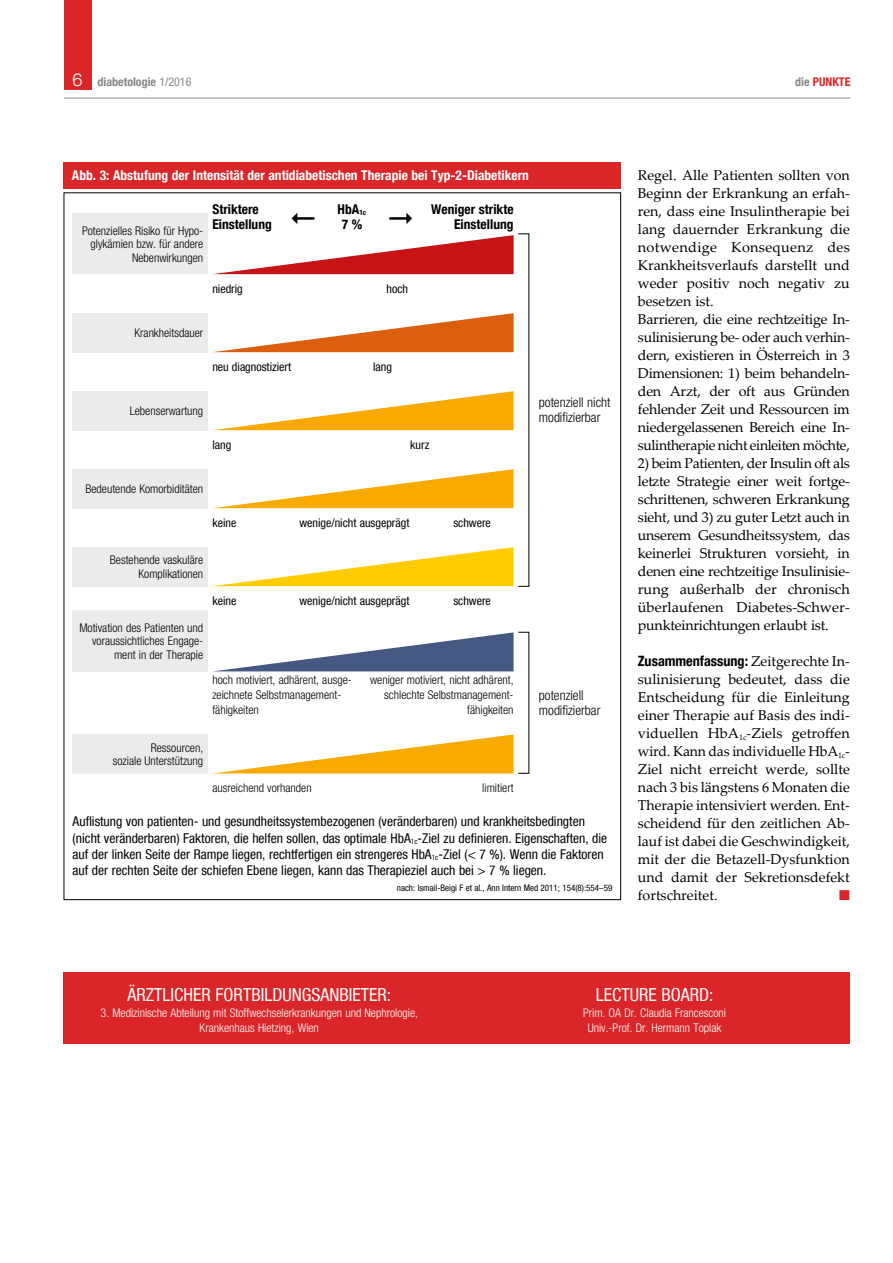
<style>
.page{position:relative;width:893px;height:1263px;background:#fff}
.page>*{position:absolute;margin:0;border:0;box-sizing:border-box;transform-origin:0 0}
.t1{font:condensed 18px "Helvetica Neue LT Com";color:#fff}
.t2{font:14.25px/18px "Palatino Linotype";color:#000;text-align:justify}
.t3{font:700 condensed 14.25px "Helvetica Neue LT Com";color:#000}
.t4{font:14.25px "Zapf Dingbats ITC";color:#db2629}
.t5{font:condensed 13.5px/16.2px "Helvetica Neue LT Com";color:#000}
.t6{font:700 condensed 13.5px "Helvetica Neue LT Com";color:#fff}
.t7{font:700 condensed 13.5px/15px "Helvetica Neue LT Com";color:#000;text-align:right}
.t8{font:300 condensed 13.5px/15px "Helvetica Neue LT Com";color:#000}
.t9{font:300 condensed 12px/13.5px "Helvetica Neue LT Com";color:#000;text-align:right}
.t10{font:300 condensed 12px/15px "Helvetica Neue LT Com";color:#fff;text-align:center}
.t11{font:condensed 12px "Helvetica Neue LT Com";color:#000}
.t12{font:700 condensed 12px "Helvetica Neue LT Com";color:#878786}
.t13{font:700 condensed 12px "Helvetica Neue LT Com";color:#db2629}
.t14{font:condensed 9px "Helvetica Neue LT Com";color:#000}
.s1{font-weight:300;font-stretch:normal;font-size:18px;color:#fff}
.s2{font-weight:400}
.s3{color:#878786}
.s4{font-family:"Palatino Linotype";font-weight:400;font-stretch:normal}
</style>
<div class="page">
<div style="left:64px;top:0;width:27px;height:90px;background:#db2629"></div>
<hr style="left:64px;top:98px;width:786px;height:1px;background:#878786">
<div style="left:64px;top:972px;width:786px;height:71px;background:#db2629"></div>
<svg style="left:214px;top:235px;width:300px;height:39px"></svg>
<div style="left:72px;top:213px;width:136px;height:61px;background:#eaebed"></div>
<svg style="left:214px;top:313px;width:300px;height:39px"></svg>
<div style="left:72px;top:313px;width:136px;height:39px;background:#eaebed"></div>
<svg style="left:214px;top:391px;width:300px;height:39px"></svg>
<div style="left:72px;top:391px;width:136px;height:39px;background:#eaebed"></div>
<svg style="left:216px;top:734px;width:298px;height:39px"></svg>
<div style="left:72px;top:734px;width:136px;height:39px;background:#eaebed"></div>
<svg style="left:214px;top:469px;width:300px;height:39px"></svg>
<div style="left:72px;top:469px;width:136px;height:39px;background:#eaebed"></div>
<svg style="left:214px;top:547px;width:300px;height:39px"></svg>
<div style="left:72px;top:547px;width:136px;height:39px;background:#eaebed"></div>
<div style="left:72px;top:610px;width:136px;height:61px;background:#eaebed"></div>
<svg style="left:216px;top:632px;width:298px;height:39px"></svg>
<div style="left:63px;top:162px;width:558px;height:26px;background:#db2629"></div>
<p class="t12" style="left:73px;top:75px;width:120px"><span class="s1">6</span> diabetologie <span class="s2">1/2016</span></p>
<p class="t13" style="left:795px;top:75px;width:57px"><span class="s3">die</span> PUNKTE</p>
<p class="t6" style="left:72px;top:167px;width:459px">Abb. 3: Abstufung der Intensität der antidiabetischen Therapie bei Typ-2-Diabetikern</p>
<p class="t9" style="left:82px;top:223px;width:123px">Potenzielles Risiko für Hypo&shy;glykämien bzw. für andere<br>Nebenwirkungen</p>
<p class="t7" style="left:212px;top:201px;width:61px;text-align:left">Striktere<br>Einstellung</p>
<p class="t7" style="left:338px;top:201px;width:30px;text-align:center">HbA<sub>1c<br></sub>7 %</p>
<p class="t11" style="left:212px;top:282px;width:32px">niedrig</p>
<p class="t11" style="left:387px;top:282px;width:23px">hoch</p>
<p class="t7" style="left:431px;top:201px;width:84px">Weniger strikte<br>Einstellung</p>
<p class="t9" style="left:134px;top:326px;width:70px">Krankheitsdauer</p>
<p class="t11" style="left:212px;top:360px;width:80px">neu diagnostiziert</p>
<p class="t11" style="left:373px;top:360px;width:20px">lang</p>
<p class="t9" style="left:130px;top:404px;width:75px">Lebenserwartung</p>
<p class="t11" style="left:212px;top:438px;width:20px">lang</p>
<p class="t11" style="left:410px;top:438px;width:21px">kurz</p>
<p class="t9" style="left:86px;top:482px;width:119px">Bedeutende Komorbiditäten</p>
<p class="t11" style="left:212px;top:516px;width:25px">keine</p>
<p class="t11" style="left:299px;top:516px;width:112px">wenige/nicht ausgeprägt</p>
<p class="t11" style="left:453px;top:516px;width:39px">schwere</p>
<p class="t9" style="left:110px;top:553px;width:95px">Bestehende vaskuläre<br>Komplikationen</p>
<p class="t9" style="left:79px;top:621px;width:125px">Motivation des Patienten und voraussichtliches Engage&shy;ment in der Therapie</p>
<p class="t11" style="left:212px;top:594px;width:25px">keine</p>
<p class="t11" style="left:299px;top:594px;width:112px">wenige/nicht ausgeprägt</p>
<p class="t11" style="left:453px;top:594px;width:39px">schwere</p>
<p class="t9" style="left:212px;top:672px;width:141px;line-height:15px;text-align:left">hoch motiviert, adhärent, ausge&shy;zeichnete Selbstmanagement&shy;fähigkeiten</p>
<p class="t9" style="left:370px;top:672px;width:145px;line-height:15px">weniger motiviert, nicht adhärent, schlechte Selbstmanagement&shy;fähigkeiten</p>
<p class="t9" style="left:113px;top:740px;width:92px">Ressourcen,<br>soziale Unterstützung</p>
<p class="t9" style="left:212px;top:781px;width:101px">ausreichend vorhanden</p>
<p class="t9" style="left:482px;top:781px;width:33px">limitiert</p>
<p class="t8" style="left:539px;top:395px;width:73px">potenziell nicht modifizierbar</p>
<p class="t8" style="left:539px;top:688px;width:63px">potenziell modifizierbar</p>
<p class="t5" style="left:73px;top:813px;width:536px">Auflistung von patienten- und gesundheitssystembezogenen (veränderbaren) und krankheitsbedingten (nicht veränderbaren) Faktoren, die helfen sollen, das optimale HbA<sub>1c</sub>-Ziel zu definieren. Eigenschaften, die auf der linken Seite der Rampe liegen, rechtfertigen ein strengeres HbA<sub>1c</sub>-Ziel (&lt; 7 %). Wenn die Faktoren auf der rechten Seite der schiefen Ebene liegen, kann das Therapieziel auch bei &gt; 7 % liegen.</p>
<p class="t14" style="left:397px;top:883px;width:217px">nach: Ismail-Beigi F et al., Ann Intern Med 2011; 154(8):554–59</p>
<p class="t2" style="left:638px;top:166px;width:214px;text-align:left">Regel. Alle Patienten sollten von<br>Beginn der Erkrankung an erfah&shy;ren, dass eine Insulintherapie bei lang dauernder Erkrankung die notwendige Konsequenz des<br>Krankheitsverlaufs darstellt und weder positiv noch negativ zu besetzen ist.<br>Barrieren, die eine rechtzeitige In&shy;sulinisierung be- oder auch verhin&shy;dern, existieren in Österreich in 3<br>Dimensionen: 1) beim behandeln&shy;den Arzt, der oft aus Gründen fehlender Zeit und Ressourcen im niedergelassenen Bereich eine In&shy;sulintherapie nicht einleiten möchte,</p>
<p class="t2" style="left:638px;top:454px;width:214px">2) beim Patienten, der Insulin oft als letzte Strategie einer weit fortge&shy;schrittenen, schweren Erkrankung sieht, und 3) zu guter Letzt auch in unserem Gesundheitssystem, das keinerlei Strukturen vorsieht, in denen eine rechtzeitige Insulinisie&shy;rung außerhalb der chronisch überlaufenen Diabetes-Schwer&shy;punkteinrichtungen erlaubt ist.</p>
<p class="t3" style="left:638px;top:652px;width:213px">Zusammenfassung: <span class="s4">Zeitgerechte In-</span></p>
<p class="t2" style="left:638px;top:670px;width:214px">sulinisierung bedeutet, dass die Entscheidung für die Einleitung einer Therapie auf Basis des indi&shy;viduellen HbA<sub>1c</sub>-Ziels getroffen wird. Kann das individuelle HbA<sub>1c</sub>-Ziel nicht erreicht werde, sollte nach 3 bis längstens 6 Monaten die Therapie intensiviert werden. Ent&shy;scheidend für den zeitlichen Ab&shy;lauf ist dabei die Geschwindigkeit, mit der die Betazell-Dysfunktion und damit der Sekretionsdefekt fortschreitet.</p>
<p class="t4" style="left:839px;top:888px;width:12px">■</p>
<p class="t1" style="left:128px;top:983px;width:265px">ÄRZTLICHER FORTBILDUNGSANBIETER:</p>
<p class="t10" style="left:101px;top:1006px;width:319px">3. Medizinische Abteilung mit Stoffwechselerkrankungen und Nephrologie,<br>Krankenhaus Hietzing, Wien</p>
<p class="t1" style="left:596px;top:983px;width:119px">LECTURE BOARD:</p>
<p class="t10" style="left:583px;top:1006px;width:145px">Prim. OA Dr. Claudia Francesconi<br>Univ.-Prof. Dr. Hermann Toplak</p>
</div>
